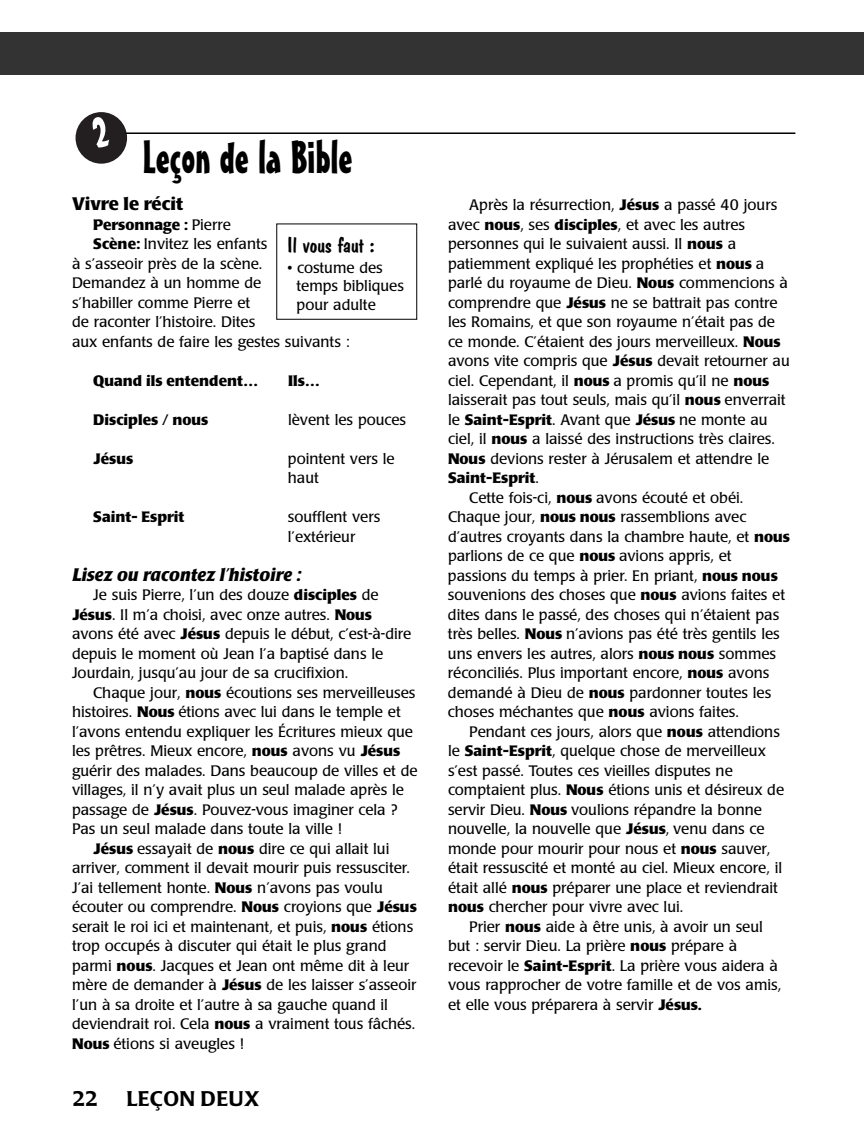
<style>
.page{position:relative;width:864px;height:1148px;background:#fff}
.page>*{position:absolute;margin:0;border:0;box-sizing:border-box;transform-origin:0 0}
.t1{font:45px "Mister Earl BT";color:#000}
.t2{font:500 21px "Poppl Laudatio";letter-spacing:.02em;color:#000}
.t3{font:21px "Dom Casual D";color:#000;scale:1.05 1}
.t4{font:italic 700 18px "Poppl Laudatio";color:#000}
.t5{font:700 18px "Poppl Laudatio";color:#000}
.t6{font:15px/19.5px "Poppl Laudatio";color:#000}
.t7{font:700 15px "Poppl Laudatio";color:#000}
.s1{font-weight:400}
.s2{font-weight:700}
</style>
<div class="page">
<hr style="left:126px;top:132px;width:669px;height:2px;background:#000">
<div style="left:0;top:32px;width:864px;height:42px;background:#333"></div>
<div style="left:276px;top:223px;width:141px;height:97px;border:1px solid #000"></div>
<svg style="left:76px;top:112px;width:51px;height:52px"></svg>
<h1 class="t1" style="left:143px;top:140px;width:212px">Leçon de la Bible</h1>
<p class="t5" style="left:72px;top:197px;width:113px">Vivre le récit</p>
<p class="t7" style="left:93px;top:218px;width:139px">Personnage : <span class="s1">Pierre</span></p>
<p class="t6" style="left:93px;top:236px;width:176px"><span class="s2">Scène:</span> Invitez les enfants</p>
<p class="t6" style="left:72px;top:255px;width:192px">à s’asseoir près de la scène.</p>
<p class="t6" style="left:72px;top:275px;width:191px">Demandez à un homme de</p>
<p class="t6" style="left:72px;top:294px;width:180px">s’habiller comme Pierre et</p>
<p class="t6" style="left:72px;top:314px;width:185px">de raconter l’histoire. Dites</p>
<p class="t6" style="left:72px;top:333px;width:279px">aux enfants de faire les gestes suivants :</p>
<p class="t7" style="left:93px;top:374px;width:166px">Quand ils entendent…</p>
<p class="t7" style="left:288px;top:374px;width:33px">Ils…</p>
<p class="t7" style="left:93px;top:413px;width:117px">Disciples / nous</p>
<p class="t6" style="left:288px;top:411px;width:120px">lèvent les pouces</p>
<p class="t7" style="left:93px;top:452px;width:41px">Jésus</p>
<p class="t6" style="left:288px;top:450px;width:108px">pointent vers le haut</p>
<p class="t7" style="left:93px;top:511px;width:93px">Saint- Esprit</p>
<p class="t6" style="left:288px;top:509px;width:94px">soufflent vers l’extérieur</p>
<p class="t4" style="left:72px;top:567px;width:230px">Lisez ou racontez l’histoire :</p>
<p class="t6" style="left:72px;top:587px;width:341px;text-indent:21px">Je suis Pierre, l’un des douze <span class="s2">disciples</span> de <span class="s2">Jésus</span>. Il m’a choisi, avec onze autres. <span class="s2">Nous </span>avons été avec <span class="s2">Jésus</span> depuis le début, c’est-à-dire depuis le moment où Jean l’a baptisé dans le Jourdain, jusqu’au jour de sa crucifixion.</p>
<p class="t6" style="left:93px;top:684px;width:324px">Chaque jour, <span class="s2">nous</span> écoutions ses merveilleuses</p>
<p class="t6" style="left:72px;top:704px;width:330px">histoires. <span class="s2">Nous</span> étions avec lui dans le temple et</p>
<p class="t6" style="left:72px;top:723px;width:343px">l’avons entendu expliquer les Écritures mieux que</p>
<p class="t6" style="left:72px;top:743px;width:330px">les prêtres. Mieux encore, <span class="s2">nous</span> avons vu <span class="s2">Jésus</span></p>
<p class="t6" style="left:72px;top:762px;width:347px">guérir des malades. Dans beaucoup de villes et de</p>
<p class="t6" style="left:72px;top:782px;width:334px">villages, il n’y avait plus un seul malade après le</p>
<p class="t6" style="left:72px;top:801px;width:327px">passage de <span class="s2">Jésus</span>. Pouvez-vous imaginer cela ?</p>
<p class="t6" style="left:72px;top:821px;width:271px">Pas un seul malade dans toute la ville !</p>
<p class="t6" style="left:93px;top:840px;width:298px"><span class="s2">Jésus</span> essayait de <span class="s2">nous</span> dire ce qui allait lui</p>
<p class="t6" style="left:72px;top:860px;width:339px">arriver, comment il devait mourir puis ressusciter.</p>
<p class="t6" style="left:72px;top:879px;width:312px">J’ai tellement honte. <span class="s2">Nous</span> n’avons pas voulu</p>
<p class="t6" style="left:72px;top:899px;width:346px">écouter ou comprendre. <span class="s2">Nous</span> croyions que <span class="s2">Jésus</span></p>
<p class="t6" style="left:72px;top:918px;width:343px">serait le roi ici et maintenant, et puis, <span class="s2">nous</span> étions</p>
<p class="t6" style="left:72px;top:938px;width:316px">trop occupés à discuter qui était le plus grand</p>
<p class="t6" style="left:72px;top:957px;width:339px">parmi <span class="s2">nous</span>. Jacques et Jean ont même dit à leur</p>
<p class="t6" style="left:72px;top:977px;width:346px">mère de demander à <span class="s2">Jésus</span> de les laisser s’asseoir</p>
<p class="t6" style="left:72px;top:996px;width:317px">l’un à sa droite et l’autre à sa gauche quand il</p>
<p class="t6" style="left:72px;top:1016px;width:345px">deviendrait roi. Cela <span class="s2">nous</span> a vraiment tous fâchés.</p>
<p class="t6" style="left:72px;top:1035px;width:173px"><span class="s2">Nous</span> étions si aveugles !</p>
<h2 class="t3" style="left:288px;top:232px;width:84px">Il vous faut :</h2>
<p class="t6" style="left:297px;top:260px;width:109px;line-height:18.3px;text-indent:-9px">• costume des temps bibliques pour adulte</p>
<h2 class="t2" style="left:73px;top:1090px;width:27px">22</h2>
<h2 class="t2" style="left:127px;top:1090px;width:134px">LEÇON DEUX</h2>
<p class="t6" style="left:469px;top:197px;width:309px">Après la résurrection, <span class="s2">Jésus</span> a passé 40 jours</p>
<p class="t6" style="left:448px;top:216px;width:299px">avec <span class="s2">nous</span>, ses <span class="s2">disciples</span>, et avec les autres</p>
<p class="t6" style="left:448px;top:236px;width:290px">personnes qui le suivaient aussi. Il <span class="s2">nous</span> a</p>
<p class="t6" style="left:448px;top:255px;width:318px">patiemment expliqué les prophéties et <span class="s2">nous</span> a</p>
<p class="t6" style="left:448px;top:275px;width:341px">parlé du royaume de Dieu. <span class="s2">Nous</span> commencions à</p>
<p class="t6" style="left:448px;top:294px;width:331px">comprendre que <span class="s2">Jésus</span> ne se battrait pas contre</p>
<p class="t6" style="left:448px;top:314px;width:328px">les Romains, et que son royaume n’était pas de</p>
<p class="t6" style="left:448px;top:333px;width:334px">ce monde. C’étaient des jours merveilleux. <span class="s2">Nous</span></p>
<p class="t6" style="left:448px;top:353px;width:343px">avons vite compris que <span class="s2">Jésus</span> devait retourner au</p>
<p class="t6" style="left:448px;top:372px;width:323px">ciel. Cependant, il <span class="s2">nous</span> a promis qu’il ne <span class="s2">nous</span></p>
<p class="t6" style="left:448px;top:392px;width:339px">laisserait pas tout seuls, mais qu’il <span class="s2">nous</span> enverrait</p>
<p class="t6" style="left:448px;top:411px;width:321px">le <span class="s2">Saint-Esprit</span>. Avant que <span class="s2">Jésus</span> ne monte au</p>
<p class="t6" style="left:448px;top:431px;width:328px">ciel, il <span class="s2">nous</span> a laissé des instructions très claires.</p>
<p class="t6" style="left:448px;top:450px;width:323px"><span class="s2">Nous</span> devions rester à Jérusalem et attendre le</p>
<p class="t7" style="left:448px;top:472px;width:92px">Saint-Esprit<span class="s1">.</span></p>
<p class="t6" style="left:469px;top:489px;width:276px">Cette fois-ci, <span class="s2">nous</span> avons écouté et obéi.</p>
<p class="t6" style="left:448px;top:509px;width:300px">Chaque jour, <span class="s2">nous nous</span> rassemblions avec</p>
<p class="t6" style="left:448px;top:528px;width:344px">d’autres croyants dans la chambre haute, et <span class="s2">nous</span></p>
<p class="t6" style="left:448px;top:548px;width:285px">parlions de ce que <span class="s2">nous</span> avions appris, et</p>
<p class="t6" style="left:448px;top:567px;width:331px">passions du temps à prier. En priant, <span class="s2">nous nous</span></p>
<p class="t6" style="left:448px;top:587px;width:339px">souvenions des choses que <span class="s2">nous</span> avions faites et</p>
<p class="t6" style="left:448px;top:606px;width:333px">dites dans le passé, des choses qui n’étaient pas</p>
<p class="t6" style="left:448px;top:626px;width:333px">très belles. <span class="s2">Nous</span> n’avions pas été très gentils les</p>
<p class="t6" style="left:448px;top:645px;width:330px">uns envers les autres, alors <span class="s2">nous nous</span> sommes</p>
<p class="t6" style="left:448px;top:665px;width:323px">réconciliés. Plus important encore, <span class="s2">nous</span> avons</p>
<p class="t6" style="left:448px;top:684px;width:325px">demandé à Dieu de <span class="s2">nous</span> pardonner toutes les</p>
<p class="t6" style="left:448px;top:704px;width:292px">choses méchantes que <span class="s2">nous</span> avions faites.</p>
<p class="t6" style="left:469px;top:723px;width:312px">Pendant ces jours, alors que <span class="s2">nous</span> attendions</p>
<p class="t6" style="left:448px;top:743px;width:319px">le <span class="s2">Saint-Esprit</span>, quelque chose de merveilleux</p>
<p class="t6" style="left:448px;top:762px;width:286px">s’est passé. Toutes ces vieilles disputes ne</p>
<p class="t6" style="left:448px;top:782px;width:338px">comptaient plus. <span class="s2">Nous</span> étions unis et désireux de</p>
<p class="t6" style="left:448px;top:801px;width:316px">servir Dieu. <span class="s2">Nous</span> voulions répandre la bonne</p>
<p class="t6" style="left:448px;top:821px;width:318px">nouvelle, la nouvelle que <span class="s2">Jésus</span>, venu dans ce</p>
<p class="t6" style="left:448px;top:840px;width:324px">monde pour mourir pour nous et <span class="s2">nous</span> sauver,</p>
<p class="t6" style="left:448px;top:860px;width:336px">était ressuscité et monté au ciel. Mieux encore, il</p>
<p class="t6" style="left:448px;top:879px;width:331px">était allé <span class="s2">nous</span> préparer une place et reviendrait</p>
<p class="t6" style="left:448px;top:899px;width:237px"><span class="s2">nous</span> chercher pour vivre avec lui.</p>
<p class="t6" style="left:469px;top:918px;width:295px">Prier <span class="s2">nous</span> aide à être unis, à avoir un seul</p>
<p class="t6" style="left:448px;top:938px;width:291px">but : servir Dieu. La prière <span class="s2">nous</span> prépare à</p>
<p class="t6" style="left:448px;top:957px;width:331px">recevoir le <span class="s2">Saint-Esprit</span>. La prière vous aidera à</p>
<p class="t6" style="left:448px;top:977px;width:335px">vous rapprocher de votre famille et de vos amis,</p>
<p class="t6" style="left:448px;top:996px;width:255px">et elle vous préparera à servir <span class="s2">Jésus.</span></p>
</div>
